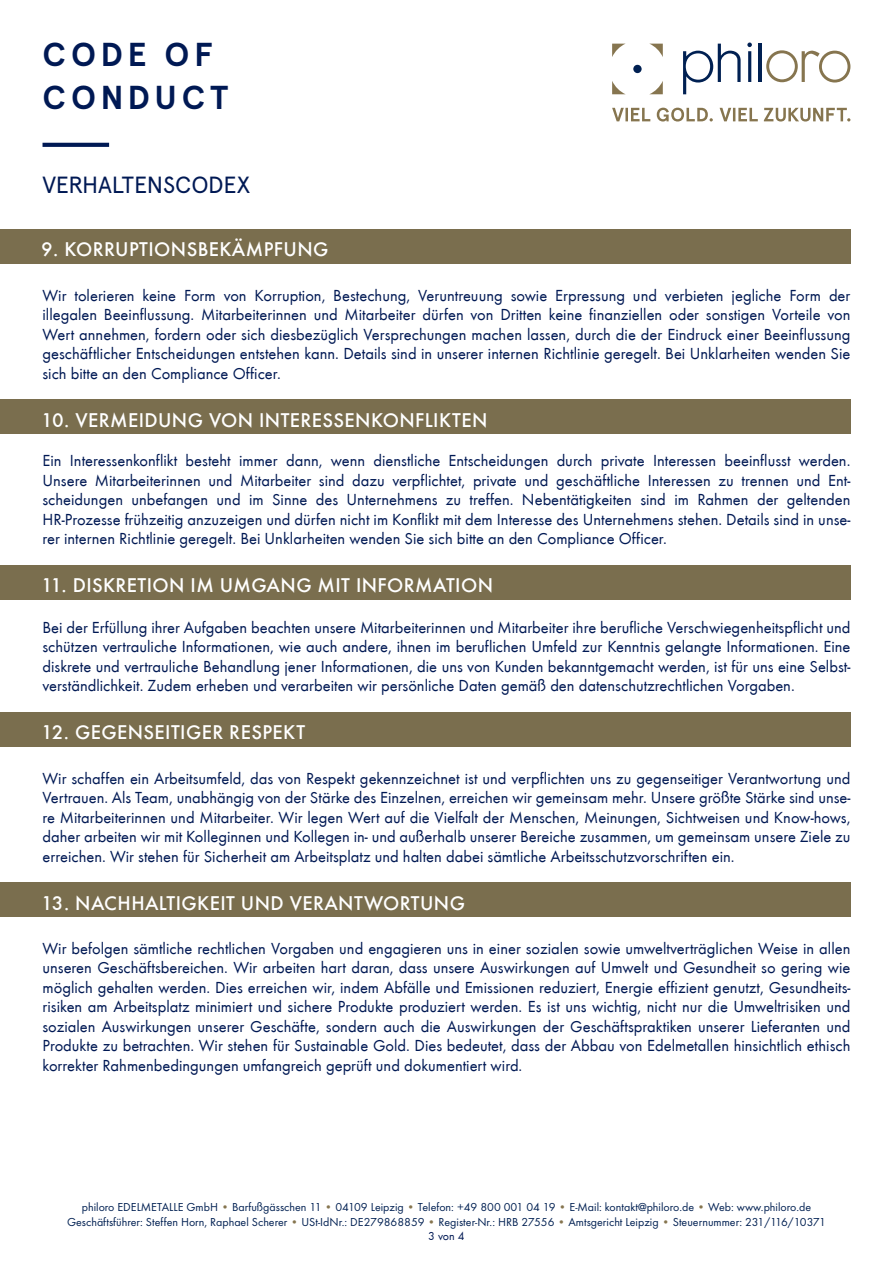
<style>
.page{position:relative;width:893px;height:1263px;background:#fff}
.page>*{position:absolute;margin:0;border:0;box-sizing:border-box;transform-origin:0 0}
.t1{font:700 33.15px/42.9px "Apercu";letter-spacing:.135em;color:#001954}
.t2{font:23.4px "Apercu";letter-spacing:-.015em;color:#001954}
.Balkentext{font:500 20.55px "Futura T";letter-spacing:.02em;color:#fff}
.Fliesstext{font:16.5px/19.5px "Futura T";color:#001954;text-align:justify}
.t3{font:12px/15px "Futura TOT Boo";color:#002052;text-align:center}
.t4{font:12px "Futura T";color:#001954}
.s1{color:#86754f}
</style>
<div class="page">
<svg style="left:43px;top:143px;width:66px;height:4px"></svg>
<div style="left:0;top:230px;width:850px;height:34px;background:#7a6e4e"></div>
<div style="left:0;top:400px;width:850px;height:34px;background:#7a6e4e"></div>
<div style="left:0;top:566px;width:850px;height:34px;background:#7a6e4e"></div>
<div style="left:0;top:713px;width:850px;height:34px;background:#7a6e4e"></div>
<div style="left:0;top:883px;width:850px;height:34px;background:#7a6e4e"></div>
<svg style="left:683px;top:44px;width:58px;height:50px"></svg>
<svg style="left:747px;top:43px;width:5px;height:39px"></svg>
<hr style="left:759px;top:44px;width:3px;height:38px;background:#002052">
<div style="left:633px;top:65px;width:9px;height:8px;background:#002052;border-radius:50%"></div>
<svg style="left:766px;top:50px;width:84px;height:33px"></svg>
<svg style="left:612px;top:44px;width:13px;height:13px"></svg>
<svg style="left:650px;top:44px;width:13px;height:13px"></svg>
<svg style="left:612px;top:81px;width:13px;height:13px"></svg>
<svg style="left:650px;top:81px;width:13px;height:13px"></svg>
<svg style="left:612px;top:108px;width:238px;height:14px"></svg>
<h1 class="t1" style="left:43px;top:33px;width:187px">CODE OF<br>CONDUCT</h1>
<h2 class="t2" style="left:43px;top:171px;width:209px">VERHALTENSCODEX</h2>
<p class="Balkentext" style="left:41px;top:237px;width:289px">9. KORRUPTIONSBEKÄMPFUNG</p>
<p class="Fliesstext" style="left:43px;top:285px;width:809px">Wir tolerieren keine Form von Korruption, Bestechung, Veruntreuung sowie Erpressung und verbieten jegliche Form der illegalen Beeinflussung. Mitarbeiterinnen und Mitarbeiter dürfen von Dritten keine finanziellen oder sonstigen Vorteile von Wert annehmen, fordern oder sich diesbezüglich Versprechungen machen lassen, durch die der Eindruck einer Beeinflussung geschäftlicher Entscheidungen entstehen kann. Details sind in unserer internen Richtlinie geregelt. Bei Unklarheiten wenden Sie sich bitte an den Compliance Officer.</p>
<p class="Balkentext" style="left:41px;top:408px;width:448px">10. VERMEIDUNG VON INTERESSENKONFLIKTEN</p>
<p class="Fliesstext" style="left:43px;top:451px;width:809px">Ein Interessenkonflikt besteht immer dann, wenn dienstliche Entscheidungen durch private Interessen beeinflusst werden.<br>Unsere Mitarbeiterinnen und Mitarbeiter sind dazu verpflichtet, private und geschäftliche Interessen zu trennen und Ent&shy;scheidungen unbefangen und im Sinne des Unternehmens zu treffen. Nebentätigkeiten sind im Rahmen der geltenden HR-Prozesse frühzeitig anzuzeigen und dürfen nicht im Konflikt mit dem Interesse des Unternehmens stehen. Details sind in unse&shy;rer internen Richtlinie geregelt. Bei Unklarheiten wenden Sie sich bitte an den Compliance Officer.</p>
<p class="Balkentext" style="left:41px;top:573px;width:453px">11. DISKRETION IM UMGANG MIT INFORMATION</p>
<p class="Fliesstext" style="left:43px;top:618px;width:809px">Bei der Erfüllung ihrer Aufgaben beachten unsere Mitarbeiterinnen und Mitarbeiter ihre berufliche Verschwiegenheitspflicht und schützen vertrauliche Informationen, wie auch andere, ihnen im beruflichen Umfeld zur Kenntnis gelangte Informationen. Eine diskrete und vertrauliche Behandlung jener Informationen, die uns von Kunden bekanntgemacht werden, ist für uns eine Selbst&shy;verständlichkeit. Zudem erheben und verarbeiten wir persönliche Daten gemäß den datenschutzrechtlichen Vorgaben.</p>
<p class="Balkentext" style="left:41px;top:721px;width:265px">12. GEGENSEITIGER RESPEKT</p>
<p class="Fliesstext" style="left:43px;top:768px;width:809px">Wir schaffen ein Arbeitsumfeld, das von Respekt gekennzeichnet ist und verpflichten uns zu gegenseitiger Verantwortung und Vertrauen. Als Team, unabhängig von der Stärke des Einzelnen, erreichen wir gemeinsam mehr. Unsere größte Stärke sind unse&shy;re Mitarbeiterinnen und Mitarbeiter. Wir legen Wert auf die Vielfalt der Menschen, Meinungen, Sichtweisen und Know-hows, daher arbeiten wir mit Kolleginnen und Kollegen in- und außerhalb unserer Bereiche zusammen, um gemeinsam unsere Ziele zu erreichen. Wir stehen für Sicherheit am Arbeitsplatz und halten dabei sämtliche Arbeitsschutzvorschriften ein.</p>
<p class="Balkentext" style="left:41px;top:891px;width:425px">13. NACHHALTIGKEIT UND VERANTWORTUNG</p>
<p class="Fliesstext" style="left:43px;top:938px;width:809px">Wir befolgen sämtliche rechtlichen Vorgaben und engagieren uns in einer sozialen sowie umweltverträglichen Weise in allen unseren Geschäftsbereichen. Wir arbeiten hart daran, dass unsere Auswirkungen auf Umwelt und Gesundheit so gering wie möglich gehalten werden. Dies erreichen wir, indem Abfälle und Emissionen reduziert, Energie effizient genutzt, Gesundheits&shy;risiken am Arbeitsplatz minimiert und sichere Produkte produziert werden. Es ist uns wichtig, nicht nur die Umweltrisiken und sozialen Auswirkungen unserer Geschäfte, sondern auch die Auswirkungen der Geschäftspraktiken unserer Lieferanten und Produkte zu betrachten. Wir stehen für Sustainable Gold. Dies bedeutet, dass der Abbau von Edelmetallen hinsichtlich ethisch korrekter Rahmenbedingungen umfangreich geprüft und dokumentiert wird.</p>
<p class="t3" style="left:67px;top:1199px;width:760px">philoro EDELMETALLE GmbH <span class="s1">•</span> Barfußgässchen 11 <span class="s1">•</span> 04109 Leipzig <span class="s1">•</span> Telefon: +49 800 001 04 19 <span class="s1">•</span> E-Mail: kontakt@philoro.de <span class="s1">•</span> Web: www.philoro.de<br>Geschäftsführer: Steffen Horn, Raphael Scherer <span class="s1">•</span> USt-IdNr.: DE279868859 <span class="s1">•</span> Register-Nr.: HRB 27556 <span class="s1">•</span> Amtsgericht Leipzig <span class="s1">•</span> Steuernummer: 231/116/10371</p>
<p class="t4" style="left:428px;top:1229px;width:38px">3 von 4</p>
</div>
